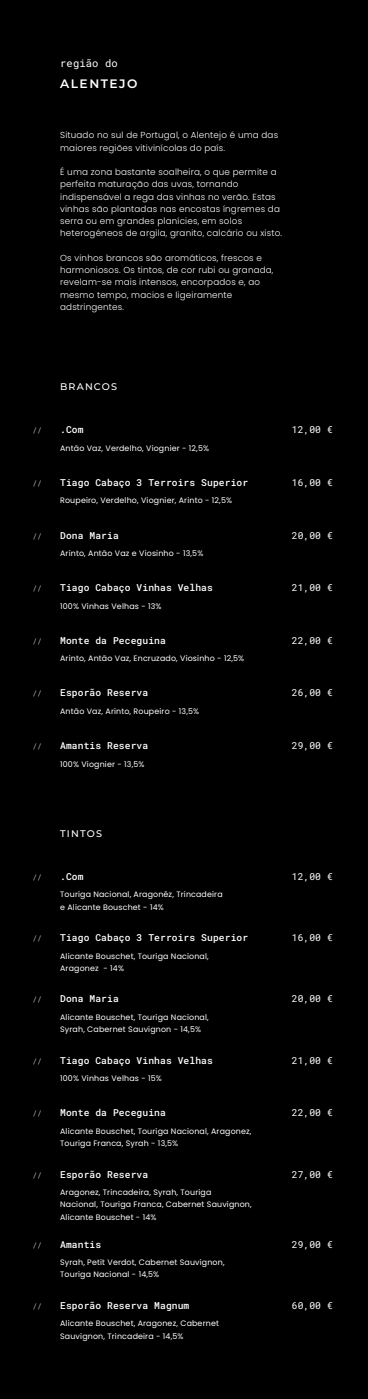
<style>
.page{position:relative;width:368px;height:1399px;background:#fff}
.page>*{position:absolute;margin:0;border:0;box-sizing:border-box;transform-origin:0 0}
.t1{font:100 12.25px "Montserrat";letter-spacing:.12em;color:#fff}
.t2{font:10.5px "Roboto Mono";letter-spacing:.01em;color:#fff}
.t3{font:9.62px "Roboto Mono";letter-spacing:.01em;color:#fff}
.t4{font:100 9.62px "Montserrat";letter-spacing:.12em;color:#fff}
.t5{font:300 8.75px/12.2px "Poppins";letter-spacing:.02em;color:#fff}
.t6{font:7.88px/12.2px "Poppins";letter-spacing:.02em;color:#fff}
.t7{font:7.88px "Roboto Mono";color:#fff}
</style>
<div class="page">
<div style="left:0;top:0;width:368px;height:1398px;background:#000"></div>
<h2 class="t2" style="left:60px;top:56px;width:59px">região do</h2>
<h1 class="t1" style="left:60px;top:76px;width:79px">ALENTEJO</h1>
<p class="t5" style="left:60px;top:129px;width:219px">Situado no sul de Portugal, o Alentejo é uma das maiores regiões vitivinícolas do país.</p>
<p class="t5" style="left:60px;top:166px;width:223px">É uma zona bastante soalheira, o que permite a perfeita maturação das uvas, tornando indispensável a rega das vinhas no verão. Estas vinhas são plantadas nas encostas íngremes da serra ou em grandes planícies, em solos heterogéneos de argila, granito, calcário ou xisto.</p>
<p class="t5" style="left:60px;top:252px;width:215px">Os vinhos brancos são aromáticos, frescos e harmoniosos. Os tintos, de cor rubi ou granada, revelam-se mais intensos, encorpados e, ao mesmo tempo, macios e ligeiramente adstringentes.</p>
<p class="t4" style="left:60px;top:380px;width:58px">BRANCOS</p>
<p class="t7" style="left:32px;top:425px;width:11px">//</p>
<p class="t3" style="left:60px;top:423px;width:25px">.Com</p>
<p class="t3" style="left:291px;top:423px;width:43px">12,00 €</p>
<p class="t6" style="left:60px;top:442px;width:150px">Antão Vaz, Verdelho, Viognier - 12,5%</p>
<p class="t7" style="left:32px;top:477px;width:11px">//</p>
<p class="t3" style="left:60px;top:476px;width:189px">Tiago Cabaço 3 Terroirs Superior</p>
<p class="t3" style="left:291px;top:476px;width:43px">16,00 €</p>
<p class="t6" style="left:60px;top:494px;width:173px">Roupeiro, Verdelho, Viognier, Arinto - 12,5%</p>
<p class="t7" style="left:32px;top:530px;width:11px">//</p>
<p class="t3" style="left:60px;top:528px;width:60px">Dona Maria</p>
<p class="t3" style="left:291px;top:528px;width:43px">20,00 €</p>
<p class="t6" style="left:60px;top:547px;width:144px">Arinto, Antão Vaz e Viosinho - 13,5%</p>
<p class="t7" style="left:32px;top:582px;width:11px">//</p>
<p class="t3" style="left:60px;top:581px;width:154px">Tiago Cabaço Vinhas Velhas</p>
<p class="t3" style="left:291px;top:581px;width:43px">21,00 €</p>
<p class="t6" style="left:60px;top:599px;width:103px">100% Vinhas Velhas - 13%</p>
<p class="t7" style="left:32px;top:635px;width:11px">//</p>
<p class="t3" style="left:60px;top:633px;width:107px">Monte da Peceguina</p>
<p class="t3" style="left:291px;top:633px;width:43px">22,00 €</p>
<p class="t6" style="left:60px;top:652px;width:185px">Arinto, Antão Vaz, Encruzado, Viosinho - 12,5%</p>
<p class="t7" style="left:32px;top:687px;width:11px">//</p>
<p class="t3" style="left:60px;top:686px;width:89px">Esporão Reserva</p>
<p class="t3" style="left:291px;top:686px;width:43px">26,00 €</p>
<p class="t6" style="left:60px;top:704px;width:140px">Antão Vaz, Arinto, Roupeiro - 13,5%</p>
<p class="t7" style="left:32px;top:740px;width:11px">//</p>
<p class="t3" style="left:60px;top:739px;width:89px">Amantis Reserva</p>
<p class="t3" style="left:291px;top:739px;width:43px">29,00 €</p>
<p class="t6" style="left:60px;top:757px;width:86px">100% Viognier - 13,5%</p>
<p class="t4" style="left:60px;top:826px;width:43px">TINTOS</p>
<p class="t7" style="left:32px;top:871px;width:11px">//</p>
<p class="t3" style="left:60px;top:869px;width:25px">.Com</p>
<p class="t3" style="left:291px;top:869px;width:43px">12,00 €</p>
<p class="t6" style="left:60px;top:888px;width:164px">Touriga Nacional, Aragonêz, Trincadeira e Alicante Bouschet - 14%</p>
<p class="t7" style="left:32px;top:932px;width:11px">//</p>
<p class="t3" style="left:60px;top:931px;width:189px">Tiago Cabaço 3 Terroirs Superior</p>
<p class="t3" style="left:291px;top:931px;width:43px">16,00 €</p>
<p class="t6" style="left:60px;top:949px;width:150px">Alicante Bouschet, Touriga Nacional,<br>Aragonez - 14%</p>
<p class="t7" style="left:32px;top:994px;width:11px">//</p>
<p class="t3" style="left:60px;top:992px;width:60px">Dona Maria</p>
<p class="t3" style="left:291px;top:992px;width:43px">20,00 €</p>
<p class="t6" style="left:60px;top:1011px;width:150px">Alicante Bouschet, Touriga Nacional,<br>Syrah, Cabernet Sauvignon - 14,5%</p>
<p class="t7" style="left:32px;top:1055px;width:11px">//</p>
<p class="t3" style="left:60px;top:1053px;width:154px">Tiago Cabaço Vinhas Velhas</p>
<p class="t3" style="left:291px;top:1053px;width:43px">21,00 €</p>
<p class="t6" style="left:60px;top:1072px;width:103px">100% Vinhas Velhas - 15%</p>
<p class="t7" style="left:32px;top:1107px;width:11px">//</p>
<p class="t3" style="left:60px;top:1106px;width:107px">Monte da Peceguina</p>
<p class="t3" style="left:291px;top:1106px;width:43px">22,00 €</p>
<p class="t6" style="left:60px;top:1124px;width:193px">Alicante Bouschet, Touriga Nacional, Aragonez,<br>Touriga Franca, Syrah - 13,5%</p>
<p class="t7" style="left:32px;top:1169px;width:11px">//</p>
<p class="t3" style="left:60px;top:1167px;width:89px">Esporão Reserva</p>
<p class="t3" style="left:291px;top:1167px;width:43px">27,00 €</p>
<p class="t6" style="left:60px;top:1186px;width:193px">Aragonez, Trincadeira, Syrah, Touriga<br>Nacional, Touriga Franca, Cabernet Sauvignon,<br>Alicante Bouschet - 14%</p>
<p class="t7" style="left:32px;top:1239px;width:11px">//</p>
<p class="t3" style="left:60px;top:1237px;width:43px">Amantis</p>
<p class="t3" style="left:291px;top:1237px;width:43px">29,00 €</p>
<p class="t6" style="left:60px;top:1256px;width:166px">Syrah, Petit Verdot, Cabernet Sauvignon,<br>Touriga Nacional - 14,5%</p>
<p class="t7" style="left:32px;top:1300px;width:11px">//</p>
<p class="t3" style="left:60px;top:1298px;width:131px">Esporão Reserva Magnum</p>
<p class="t3" style="left:291px;top:1298px;width:43px">60,00 €</p>
<p class="t6" style="left:60px;top:1317px;width:160px">Alicante Bouschet, Aragonez, Cabernet<br>Sauvignon, Trincadeira - 14,5%</p>
</div>
